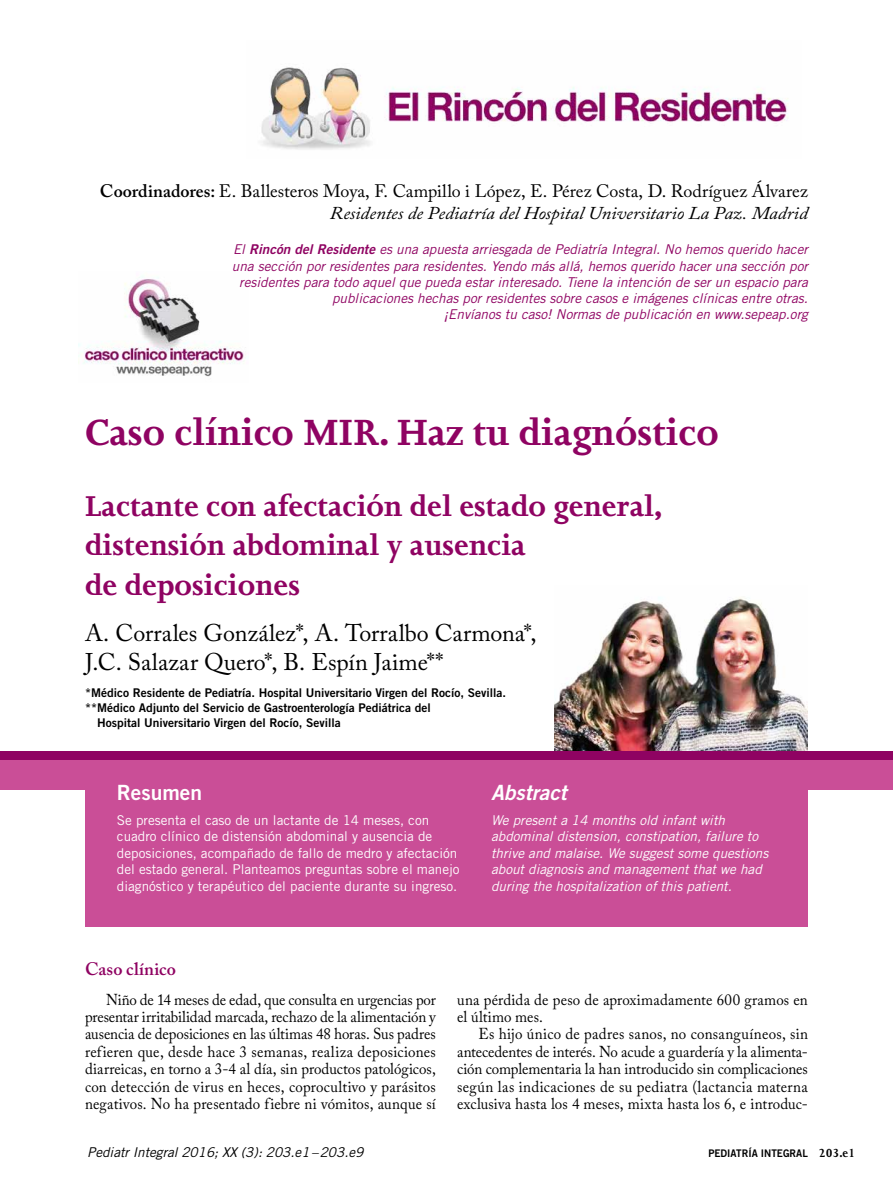
<style>
.page{position:relative;width:893px;height:1191px;background:#fff}
.page>*{position:absolute;margin:0;border:0;box-sizing:border-box;transform-origin:0 0}
.t1{font:700 42px "Joanna MT Std";color:#8f0362}
.t2{font:700 33px/39.6px "Joanna MT Std";color:#8f0362}
.t3{font:24px/28.8px "Adobe Caslon Pro";color:#000}
.t4{font:italic 21px "Trade Gothic Bold Two";color:#fff}
.t5{font:21px "Trade Gothic Bold Two";color:#fff}
.t6{font:18px/21.6px "Adobe Caslon Pro";color:#000;text-align:right}
.t7{font:600 18px "Adobe Caslon Pro";letter-spacing:.01em;color:#8f0362}
.t8{font:15.75px/17.4px "Adobe Caslon Pro";letter-spacing:.01em;color:#000;text-align:justify;scale:.95 1}
.t9{font:italic 13.5px/16.2px "Trade Gothic";color:#8f0362;text-align:right}
.t10{font:13.5px/16.5px "Trade Gothic";color:#fff}
.t11{font:italic 13.5px/16.5px "Trade Gothic";color:#fff}
.t12{font:italic 13.5px "Trade Gothic";color:#000}
.t13{font:12px "Trade Gothic Bold Two";color:#000}
.t14{font:10.5px "Trade Gothic Bold Two";color:#000;scale:.95 1}
.s1{font-weight:600}
.s2{font-style:italic}
.s3{font-family:"Trade Gothic Bold Two"}
.s4{font-family:"Joanna MT Std";font-weight:700;font-size:13.5px}
</style>
<div class="page">
<img style="left:554px;top:597px;width:254px;height:154px">
<img style="left:261px;top:67px;width:528px;height:83px">
<div style="left:85px;top:758px;width:723px;height:168px;background:#ca4e97"></div>
<div style="left:784px;top:758px;width:109px;height:31px;background:#ca4e97"></div>
<div style="left:0;top:758px;width:121px;height:31px;background:#ca4e97"></div>
<div style="left:0;top:751px;width:893px;height:8px;background:#8f0362"></div>
<img style="left:79px;top:276px;width:165px;height:101px">
<p class="t6" style="left:100px;top:180px;width:709px"><span class="s1">Coordinadores:</span> E. Ballesteros Moya, F. Campillo i López, E. Pérez Costa, D. Rodríguez Álvarez<br><span class="s2">Residentes de Pediatría del Hospital Universitario La Paz. Madrid</span></p>
<p class="t9" style="left:232px;top:241px;width:577px">El <span class="s3">Rincón del Residente</span> es una apuesta arriesgada de Pediatría Integral. No hemos querido hacer una sección por residentes para residentes. Yendo más allá, hemos querido hacer una sección por residentes para todo aquel que pueda estar interesado. Tiene la intención de ser un espacio para publicaciones hechas por residentes sobre casos e imágenes clínicas entre otras.<br>¡Envíanos tu caso! Normas de publicación en www.sepeap.org</p>
<h1 class="t1" style="left:85px;top:409px;width:635px">Caso clínico MIR. Haz tu diagnóstico</h1>
<h2 class="t2" style="left:85px;top:486px;width:579px">Lactante con afectación del estado general, distensión abdominal y ausencia<br>de deposiciones</h2>
<h3 class="t3" style="left:85px;top:618px;width:453px">A. Corrales González*, A. Torralbo Carmona*,<br>J.C. Salazar Quero*, B. Espín Jaime**</h3>
<p class="t13" style="left:85px;top:685px;width:423px">*Médico Residente de Pediatría. Hospital Universitario Virgen del Rocío, Sevilla.</p>
<p class="t13" style="left:85px;top:700px;width:347px">**Médico Adjunto del Servicio de Gastroenterología Pediátrica del</p>
<p class="t13" style="left:97px;top:715px;width:245px">Hospital Universitario Virgen del Rocío, Sevilla</p>
<h3 class="t5" style="left:117px;top:779px;width:87px">Resumen</h3>
<p class="t10" style="left:117px;top:811px;width:344px">Se presenta el caso de un lactante de 14 meses, con cuadro clínico de distensión abdominal y ausencia de deposiciones, acompañado de fallo de medro y afectación del estado general. Planteamos preguntas sobre el manejo diagnóstico y terapéutico del paciente durante su ingreso.</p>
<h3 class="t4" style="left:491px;top:779px;width:77px">Abstract</h3>
<p class="t11" style="left:491px;top:811px;width:279px">We present a 14 months old infant with abdominal distension, constipation, failure to thrive and malaise. We suggest some questions about diagnosis and management that we had during the hospitalization of this patient.</p>
<p class="t7" style="left:85px;top:957px;width:92px">Caso clínico</p>
<p class="t8" style="left:85px;top:990px;width:371px;text-indent:21px">Niño de 14 meses de edad, que consulta en urgencias por presentar irritabilidad marcada, rechazo de la alimentación y ausencia de deposiciones en las últimas 48 horas. Sus padres refieren que, desde hace 3 semanas, realiza deposiciones diarreicas, en torno a 3-4 al día, sin productos patológicos, con detección de virus en heces, coprocultivo y parásitos negativos. No ha presentado fiebre ni vómitos, aunque sí</p>
<p class="t8" style="left:457px;top:990px;width:371px">una pérdida de peso de aproximadamente 600 gramos en el último mes.</p>
<p class="t8" style="left:457px;top:1025px;width:371px;text-indent:21px">Es hijo único de padres sanos, no consanguíneos, sin antecedentes de interés. No acude a guardería y la alimenta&shy;ción complementaria la han introducido sin complicaciones según las indicaciones de su pediatra (lactancia materna exclusiva hasta los 4 meses, mixta hasta los 6, e introduc-</p>
<p class="t12" style="left:87px;top:1143px;width:278px">Pediatr Integral 2016; XX (3): 203.e1–203.e9</p>
<p class="t14" style="left:708px;top:1146px;width:156px">PEDIATRÍA INTEGRAL <span class="s4">203.e1</span></p>
</div>
